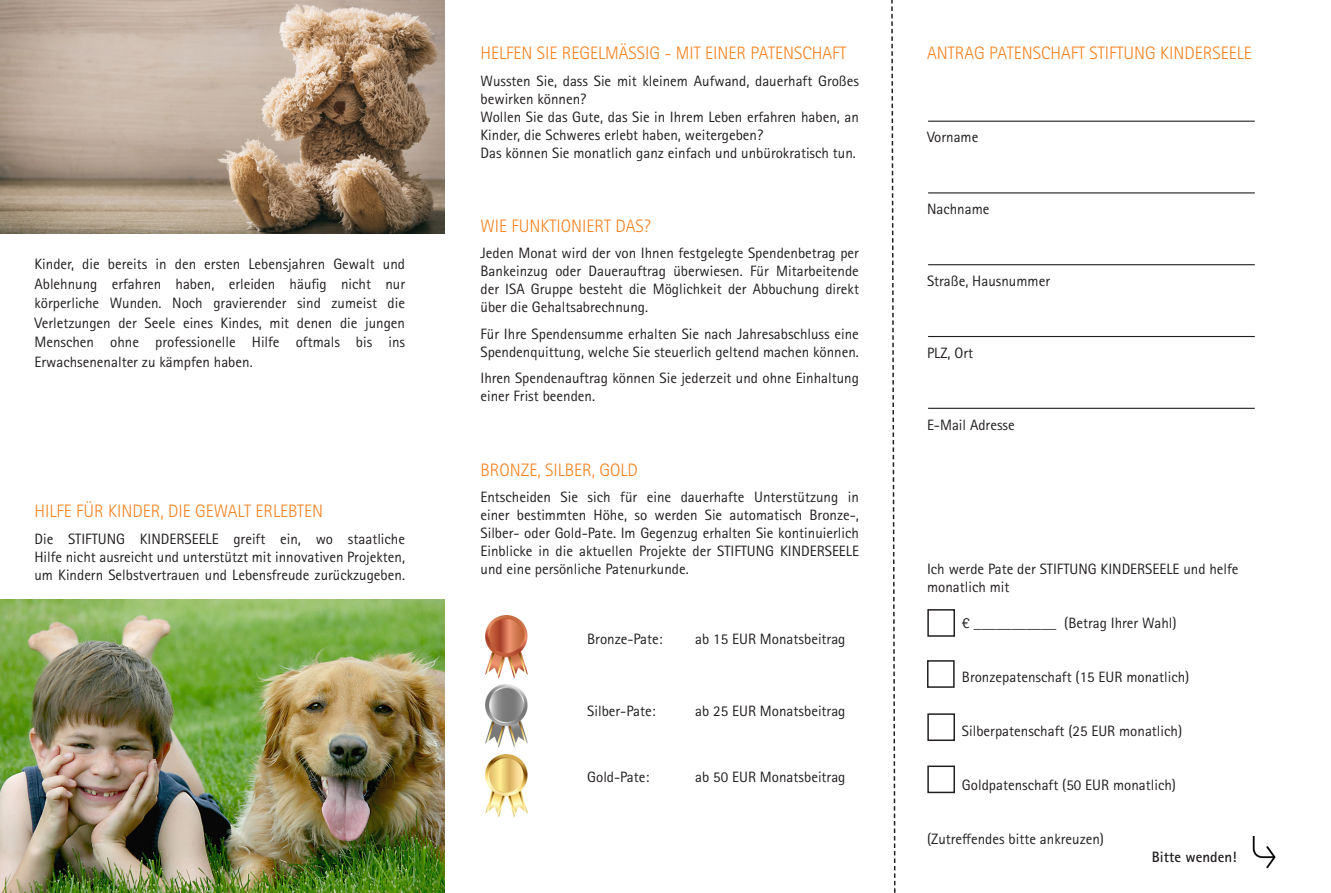
<style>
.page{position:relative;width:1331px;height:893px;background:#fff}
.page>*{position:absolute;margin:0;border:0;box-sizing:border-box;transform-origin:0 0}
.t1{font:300 18px "Rotis Sans Serif Pro";color:#f58220}
.Fließtext{font:15px/18px "Rotis Sans Serif Pro";color:#231f20}
.t2{font:700 15px "Rotis Sans Serif Pro";color:#231f20}
</style>
<div class="page">
<img style="left:1252px;top:836px;width:24px;height:33px">
<div style="left:927px;top:609px;width:28px;height:28px;border:2px solid #231f20"></div>
<div style="left:927px;top:660px;width:28px;height:28px;border:2px solid #231f20"></div>
<div style="left:927px;top:713px;width:28px;height:28px;border:2px solid #231f20"></div>
<div style="left:927px;top:765px;width:28px;height:28px;border:2px solid #231f20"></div>
<hr style="left:928px;top:121px;width:327px;height:1px;background:#231f20">
<hr style="left:928px;top:192px;width:327px;height:1px;background:#231f20">
<hr style="left:928px;top:264px;width:327px;height:1px;background:#231f20">
<hr style="left:928px;top:336px;width:327px;height:1px;background:#231f20">
<hr style="left:928px;top:408px;width:327px;height:1px;background:#231f20">
<img style="left:0;top:600px;width:444px;height:293px">
<svg style="left:891px;top:0;width:5px;height:893px"></svg>
<img style="left:0;top:0;width:445px;height:233px">
<img style="left:486px;top:615px;width:42px;height:64px">
<img style="left:486px;top:685px;width:42px;height:63px">
<img style="left:486px;top:754px;width:42px;height:64px">
<p class="Fließtext" style="left:34px;top:254px;width:372px;line-height:19.5px;text-align:justify">Kinder, die bereits in den ersten Lebensjahren Gewalt und Ablehnung erfahren haben, erleiden häufig nicht nur körperliche Wunden. Noch gravierender sind zumeist die Verletzungen der Seele eines Kindes, mit denen die jungen Menschen ohne professionelle Hilfe oftmals bis ins Erwachsenenalter zu kämpfen haben.</p>
<p class="t1" style="left:34px;top:501px;width:290px">HILFE FÜR KINDER, DIE GEWALT ERLEBTEN</p>
<p class="Fließtext" style="left:34px;top:530px;width:372px;text-align:justify">Die STIFTUNG KINDERSEELE greift ein, wo staatliche Hilfe nicht ausreicht und unterstützt mit innovativen Projekten, um Kindern Selbstvertrauen und Lebensfreude zurückzugeben.</p>
<p class="t1" style="left:480px;top:43px;width:367px">HELFEN SIE REGELMÄSSIG - MIT EINER PATENSCHAFT</p>
<p class="Fließtext" style="left:480px;top:72px;width:380px">Wussten Sie, dass Sie mit kleinem Aufwand, dauerhaft Großes bewirken können?</p>
<p class="Fließtext" style="left:480px;top:108px;width:380px">Wollen Sie das Gute, das Sie in Ihrem Leben erfahren haben, an<br>Kinder, die Schweres erlebt haben, weitergeben?</p>
<p class="Fließtext" style="left:480px;top:144px;width:377px">Das können Sie monatlich ganz einfach und unbürokratisch tun.</p>
<p class="t1" style="left:480px;top:215px;width:172px">WIE FUNKTIONIERT DAS?</p>
<p class="Fließtext" style="left:480px;top:244px;width:380px;text-align:justify">Jeden Monat wird der von Ihnen festgelegte Spendenbetrag per Bankeinzug oder Dauerauftrag überwiesen. Für Mitarbeitende der ISA Gruppe besteht die Möglichkeit der Abbuchung direkt über die Gehaltsabrechnung.</p>
<p class="Fließtext" style="left:480px;top:325px;width:380px">Für Ihre Spendensumme erhalten Sie nach Jahresabschluss eine<br>Spendenquittung, welche Sie steuerlich geltend machen können.</p>
<p class="Fließtext" style="left:480px;top:369px;width:380px">Ihren Spendenauftrag können Sie jederzeit und ohne Einhaltung einer Frist beenden.</p>
<p class="t1" style="left:480px;top:459px;width:159px">BRONZE, SILBER, GOLD</p>
<p class="Fließtext" style="left:480px;top:488px;width:380px;text-align:justify">Entscheiden Sie sich für eine dauerhafte Unterstützung in einer bestimmten Höhe, so werden Sie automatisch Bronze-, Silber- oder Gold-Pate. Im Gegenzug erhalten Sie kontinuierlich Einblicke in die aktuellen Projekte der STIFTUNG KINDERSEELE und eine persönliche Patenurkunde.</p>
<p class="Fließtext" style="left:587px;top:630px;width:77px">Bronze-Pate:</p>
<p class="Fließtext" style="left:695px;top:630px;width:152px">ab 15 EUR Monatsbeitrag</p>
<p class="Fließtext" style="left:587px;top:702px;width:70px">Silber-Pate:</p>
<p class="Fließtext" style="left:695px;top:702px;width:152px">ab 25 EUR Monatsbeitrag</p>
<p class="Fließtext" style="left:587px;top:768px;width:64px">Gold-Pate:</p>
<p class="Fließtext" style="left:695px;top:768px;width:152px">ab 50 EUR Monatsbeitrag</p>
<p class="t1" style="left:927px;top:43px;width:326px">ANTRAG PATENSCHAFT STIFTUNG KINDERSEELE</p>
<p class="Fließtext" style="left:927px;top:128px;width:53px">Vorname</p>
<p class="Fließtext" style="left:927px;top:200px;width:64px">Nachname</p>
<p class="Fließtext" style="left:927px;top:272px;width:125px">Straße, Hausnummer</p>
<p class="Fließtext" style="left:927px;top:344px;width:48px">PLZ, Ort</p>
<p class="Fließtext" style="left:927px;top:416px;width:89px">E-Mail Adresse</p>
<p class="Fließtext" style="left:927px;top:560px;width:313px">Ich werde Pate der STIFTUNG KINDERSEELE und helfe monatlich mit</p>
<p class="Fließtext" style="left:962px;top:614px;width:216px">€ ___________ (Betrag Ihrer Wahl)</p>
<p class="Fließtext" style="left:962px;top:668px;width:229px">Bronzepatenschaft (15 EUR monatlich)</p>
<p class="Fließtext" style="left:962px;top:722px;width:222px">Silberpatenschaft (25 EUR monatlich)</p>
<p class="Fließtext" style="left:962px;top:776px;width:216px">Goldpatenschaft (50 EUR monatlich)</p>
<p class="Fließtext" style="left:927px;top:830px;width:179px">(Zutreffendes bitte ankreuzen)</p>
<p class="t2" style="left:1152px;top:847px;width:86px">Bitte wenden!</p>
</div>
